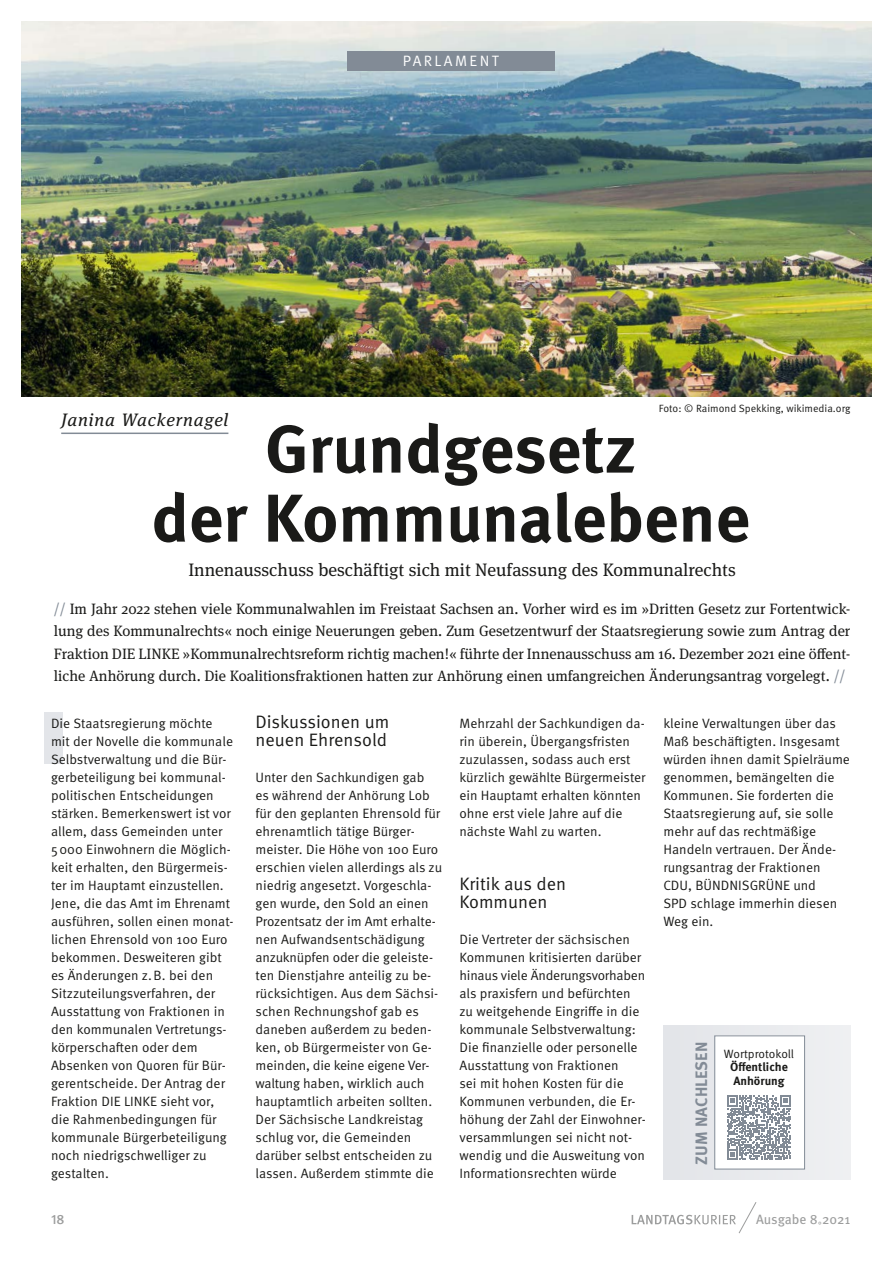
<style>
.page{position:relative;width:893px;height:1263px;background:#fff}
.page>*{position:absolute;margin:0;border:0;box-sizing:border-box;transform-origin:0 0}
.t1{font:700 67.5px/69px "Meta Pro";letter-spacing:-.005em;color:#1a1a18;text-align:center}
.t2{font:18px "Meta Serif Pro";color:#1a1a18}
.t3{font:18px/18px "Meta Pro Norm";color:#1a1a18}
.t4{font:italic 18px "Meta Serif Pro";letter-spacing:.05em;color:#1a1a18}
.t5{font:700 16.5px "Meta Pro";letter-spacing:.005em;color:#828b96}
.t6{font:15px/22.5px "Meta Serif Pro";color:#1a1a18;text-align:justify}
.t7{font:15px "Meta Pro Norm";letter-spacing:.16em;color:#fff}
.t8{font:13.5px/18px "Meta Pro Norm";color:#1a1a18}
.t9{font:13.5px "Meta Pro";color:#9c9d9d}
.t10{font:500 13.5px "Meta Pro";color:#9c9d9d}
.t11{font:700 12px/13.5px "Meta Pro";color:#1a1a18;text-align:center}
.t12{font:10.5px "Meta Pro Norm";color:#1a1a18}
.s1{color:#828b96}
.s2{font-family:"Meta Pro Norm";font-weight:400}
</style>
<div class="page">
<img style="left:21px;top:21px;width:851px;height:375px">
<div style="left:45px;top:713px;width:18px;height:51px;background:#e3e5e9"></div>
<hr style="left:61px;top:433px;width:167px;height:1px;background:#828b96">
<div style="left:663px;top:1025px;width:187px;height:154px;background:#e3e5e9"></div>
<div style="left:715px;top:1036px;width:90px;height:133px;background:#fff"></div>
<svg style="left:727px;top:1095px;width:64px;height:65px"></svg>
<div style="left:714px;top:1035px;width:91px;height:134px;border:1px solid #828b96"></div>
<svg style="left:632px;top:1202px;width:125px;height:32px"></svg>
<div style="left:347px;top:51px;width:207px;height:20px;background:#828b96"></div>
<p class="t7" style="left:403px;top:50px;width:98px">PARLAMENT</p>
<p class="t12" style="left:659px;top:400px;width:193px">Foto: © Raimond Spekking, wikimedia.org</p>
<p class="t4" style="left:61px;top:406px;width:169px">Janina Wackernagel</p>
<h1 class="t1" style="left:151px;top:410px;width:600px">Grundgesetz<br>der Kommunalebene</h1>
<h2 class="t2" style="left:188px;top:556px;width:549px">Innenausschuss beschäftigt sich mit Neufassung des Kommunalrechts</h2>
<p class="t6" style="left:54px;top:596px;width:798px"><span class="s1">//</span> Im Jahr 2022 stehen viele Kommunalwahlen im Freistaat Sachsen an. Vorher wird es im »Dritten Gesetz zur Fortentwick&shy;lung des Kommunalrechts« noch einige Neuerungen geben. Zum Gesetzentwurf der Staatsregierung sowie zum Antrag der Fraktion DIE LINKE »Kommunalrechtsreform richtig machen!« führte der Innenausschuss am 16. Dezember 2021 eine öffent&shy;liche Anhörung durch. Die Koalitionsfraktionen hatten zur Anhörung einen umfangreichen Änderungsantrag vorgelegt. <span class="s1">//</span></p>
<p class="t8" style="left:51px;top:713px;width:184px">Die Staatsregierung möchte mit der Novelle die kommunale<br>Selbstverwaltung und die Bür&shy;gerbeteiligung bei kommunal&shy;politischen Entscheidungen stärken. Bemerkenswert ist vor allem, dass Gemeinden unter<br>5000 Einwohnern die Möglich&shy;keit erhalten, den Bürgermeis&shy;ter im Hauptamt einzustellen.<br>Jene, die das Amt im Ehrenamt ausführen, sollen einen monat&shy;lichen Ehrensold von 100 Euro bekommen. Desweiteren gibt es Änderungen z.B. bei den<br>Sitzzuteilungsverfahren, der<br>Ausstattung von Fraktionen in den kommunalen Vertretungs&shy;körperschaften oder dem<br>Absenken von Quoren für Bür&shy;gerentscheide. Der Antrag der<br>Fraktion DIE LINKE sieht vor, die Rahmenbedingungen für kommunale Bürgerbeteiligung noch niedrigschwelliger zu gestalten.</p>
<h3 class="t3" style="left:256px;top:711px;width:135px">Diskussionen um neuen Ehrensold</h3>
<p class="t8" style="left:459px;top:713px;width:188px">Mehrzahl der Sachkundigen da&shy;rin überein, Übergangsfristen zuzulassen, sodass auch erst kürzlich gewählte Bürgermeister ein Hauptamt erhalten könnten ohne erst viele Jahre auf die nächste Wahl zu warten.</p>
<p class="t8" style="left:663px;top:713px;width:188px">kleine Verwaltungen über das<br>Maß beschäftigten. Insgesamt würden ihnen damit Spielräume genommen, bemängelten die<br>Kommunen. Sie forderten die<br>Staatsregierung auf, sie solle mehr auf das rechtmäßige<br>Handeln vertrauen. Der Ände&shy;rungsantrag der Fraktionen<br>CDU, BÜNDNISGRÜNE und<br>SPD schlage immerhin diesen<br>Weg ein.</p>
<p class="t8" style="left:256px;top:767px;width:188px">Unter den Sachkundigen gab<br>es während der Anhörung Lob für den geplanten Ehrensold für ehrenamtlich tätige Bürger&shy;meister. Die Höhe von 100 Euro erschien vielen allerdings als zu niedrig angesetzt. Vorgeschla&shy;gen wurde, den Sold an einen<br>Prozentsatz der im Amt erhalte&shy;nen Aufwandsentschädigung anzuknüpfen oder die geleiste&shy;ten Dienstjahre anteilig zu be&shy;rücksichtigen. Aus dem Sächsi&shy;schen Rechnungshof gab es daneben außerdem zu beden&shy;ken, ob Bürgermeister von Ge&shy;meinden, die keine eigene Ver&shy;waltung haben, wirklich auch hauptamtlich arbeiten sollten.<br>Der Sächsische Landkreistag schlug vor, die Gemeinden darüber selbst entscheiden zu lassen. Außerdem stimmte die</p>
<h3 class="t3" style="left:459px;top:873px;width:108px">Kritik aus den<br>Kommunen</h3>
<p class="t8" style="left:459px;top:929px;width:188px">Die Vertreter der sächsischen<br>Kommunen kritisierten darüber hinaus viele Änderungsvorhaben als praxisfern und befürchten zu weitgehende Eingriffe in die kommunale Selbstverwaltung:<br>Die finanzielle oder personelle<br>Ausstattung von Fraktionen<br>sei mit hohen Kosten für die<br>Kommunen verbunden, die Er&shy;höhung der Zahl der Einwohner&shy;versammlungen sei nicht not&shy;wendig und die Ausweitung von<br>Informationsrechten würde</p>
<h4 class="t5" style="left:688px;top:1165px;width:125px;rotate:-90deg">ZUM NACHLESEN</h4>
<p class="t11" style="left:724px;top:1046px;width:72px"><span class="s2">Wortprotokoll<br></span>Öffentliche<br>Anhörung</p>
<p class="t10" style="left:51px;top:1209px;width:15px">18</p>
<p class="t9" style="left:756px;top:1209px;width:96px">Ausgabe 8 2021</p>
<p class="t9" style="left:818px;top:1217px;width:6px">˚</p>
</div>
